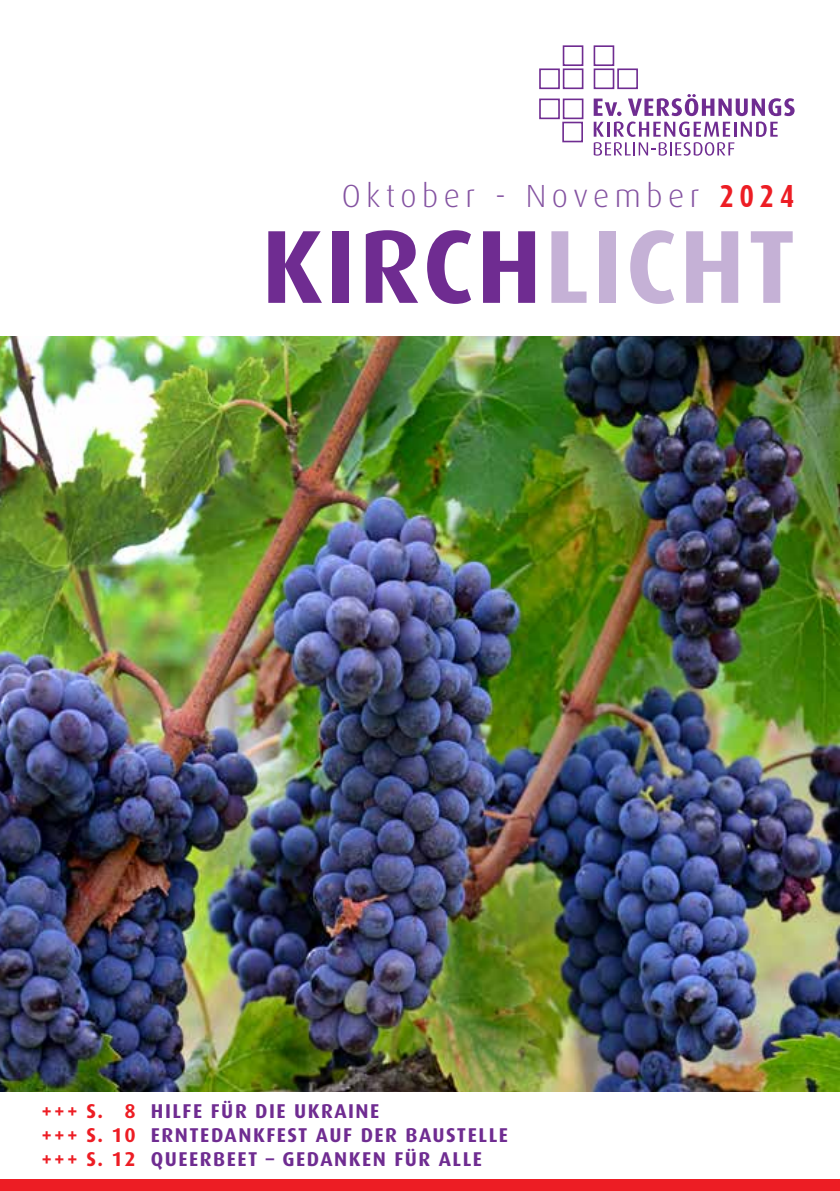
<style>
.page{position:relative;width:840px;height:1191px;background:#fff}
.page>*{position:absolute;margin:0;border:0;box-sizing:border-box;transform-origin:0 0}
.t1{font:700 104px "Dax";letter-spacing:.025em;color:#6f2c91}
.t2{font:300 32px "Dax";letter-spacing:.17em;color:#8452a1}
.t3{font:700 20px/24px "Dax";letter-spacing:.075em;color:#6f2c91}
.s1{font-family:"Dax Condensed";font-weight:700;color:#ed1d24}
.s2{color:#c5b1d6}
.s3{color:#ed1d24}
.s4{color:#fff}
</style>
<div class="page">
<img style="left:0;top:337px;width:839px;height:754px">
<div style="left:0;top:1179px;width:839px;height:12px;background:#ed1d24"></div>
<svg style="left:593px;top:94px;width:201px;height:62px"></svg>
<div style="left:593px;top:68px;width:21px;height:21px;background:#fff;border:2px solid #6f2c91"></div>
<div style="left:617px;top:68px;width:20px;height:21px;background:#fff;border:2px solid #6f2c91"></div>
<div style="left:593px;top:45px;width:21px;height:21px;background:#fff;border:2px solid #6f2c91"></div>
<div style="left:539px;top:68px;width:20px;height:21px;background:#fff;border:2px solid #6f2c91"></div>
<div style="left:562px;top:68px;width:21px;height:21px;background:#fff;border:2px solid #6f2c91"></div>
<div style="left:562px;top:45px;width:21px;height:21px;background:#fff;border:2px solid #6f2c91"></div>
<div style="left:562px;top:99px;width:21px;height:20px;background:#fff;border:2px solid #6f2c91"></div>
<div style="left:539px;top:99px;width:20px;height:20px;background:#fff;border:2px solid #6f2c91"></div>
<div style="left:562px;top:122px;width:20px;height:20px;background:#fff;border:2px solid #6f2c91"></div>
<h2 class="t2" style="left:341px;top:178px;width:454px">Oktober - November <span class="s1">2024</span></h2>
<h1 class="t1" style="left:261px;top:208px;width:536px">KIRCH<span class="s2">LICHT</span></h1>
<p class="t3" style="left:41px;top:1099px;width:468px"><span class="s3">+++ S.</span> <span class="s4">0</span><span class="s3">8</span> HILFE FÜR DIE UKRAINE<br><span class="s3">+++ S. 10</span> ERNTEDANKFEST AUF DER BAUSTELLE <span class="s3">+++ S. 12</span> QUEERBEET – GEDANKEN FÜR ALLE</p>
</div>
